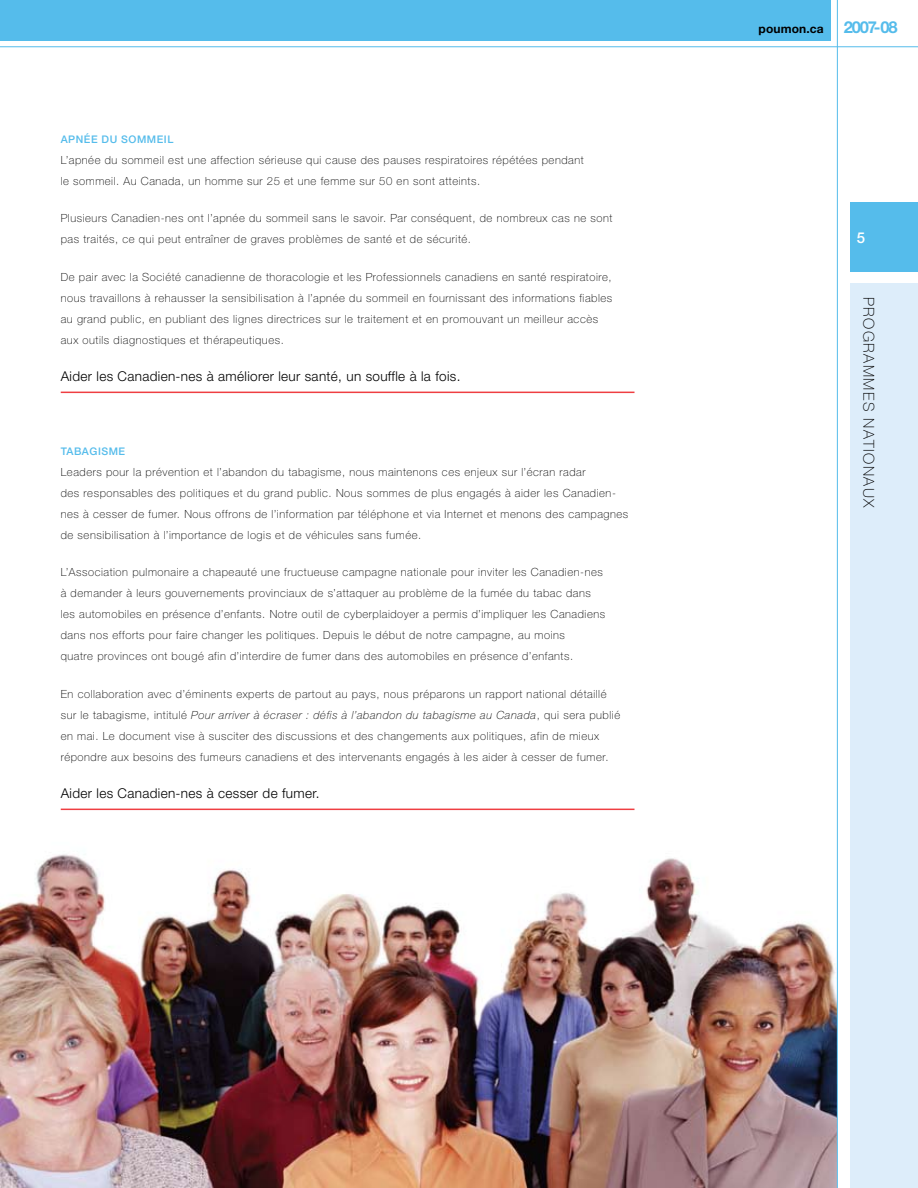
<style>
.page{position:relative;width:918px;height:1188px;background:#fff}
.page>*{position:absolute;margin:0;border:0;box-sizing:border-box;transform-origin:0 0}
.t1{font:100 15px "Helvetica Neue";color:#000}
.t2{font:500 15px "Helvetica Neue";color:#fff}
.t3{font:300 13.5px "Helvetica Neue";letter-spacing:.025em;color:#000}
.t4{font:700 12px "Helvetica Neue";letter-spacing:.01em;color:#000}
.t5{font:100 11.25px/21px "Helvetica Neue";letter-spacing:.05em;color:#000}
.t6{font:500 10.5px "Helvetica Neue";letter-spacing:.05em;color:#55bceb}
.s1{font-style:italic}
.s2{font-size:16.5px;color:#55bceb}
</style>
<div class="page">
<img style="left:0;top:704px;width:837px;height:484px">
<hr style="left:61px;top:392px;width:573px;height:1px;background:#ef3e42">
<hr style="left:61px;top:809px;width:573px;height:1px;background:#ef3e42">
<div style="left:0;top:0;width:831px;height:40px;background:#55bceb"></div>
<div style="left:850px;top:202px;width:68px;height:70px;background:#55bceb"></div>
<hr style="left:837px;top:0;width:1px;height:1188px;background:#55bceb">
<hr style="left:0;top:46px;width:918px;height:1px;background:#55bceb">
<div style="left:850px;top:283px;width:68px;height:905px;background:#ddedfa"></div>
<p class="t6" style="left:61px;top:133px;width:114px">APNÉE DU SOMMEIL</p>
<p class="t5" style="left:61px;top:150px;width:524px">L’apnée du sommeil est une affection sérieuse qui cause des pauses respiratoires répétées pendant le sommeil. Au Canada, un homme sur 25 et une femme sur 50 en sont atteints.</p>
<p class="t5" style="left:61px;top:208px;width:553px">Plusieurs Canadien-nes ont l’apnée du sommeil sans le savoir. Par conséquent, de nombreux cas ne sont pas traités, ce qui peut entraîner de graves problèmes de santé et de sécurité.</p>
<p class="t5" style="left:61px;top:266px;width:553px">De pair avec la Société canadienne de thoracologie et les Professionnels canadiens en santé respiratoire, nous travaillons à rehausser la sensibilisation à l’apnée du sommeil en fournissant des informations fiables au grand public, en publiant des lignes directrices sur le traitement et en promouvant un meilleur accès aux outils diagnostiques et thérapeutiques.</p>
<p class="t3" style="left:61px;top:368px;width:401px">Aider les Canadien-nes à améliorer leur santé, un souffle à la fois.</p>
<p class="t6" style="left:61px;top:445px;width:66px">TABAGISME</p>
<p class="t5" style="left:61px;top:462px;width:569px">Leaders pour la prévention et l’abandon du tabagisme, nous maintenons ces enjeux sur l’écran radar<br>des responsables des politiques et du grand public. Nous sommes de plus engagés à aider les Canadien&shy;nes à cesser de fumer. Nous offrons de l’information par téléphone et via Internet et menons des campagnes de sensibilisation à l’importance de logis et de véhicules sans fumée.</p>
<p class="t5" style="left:61px;top:562px;width:546px">L’Association pulmonaire a chapeauté une fructueuse campagne nationale pour inviter les Canadien-nes à demander à leurs gouvernements provinciaux de s’attaquer au problème de la fumée du tabac dans les automobiles en présence d’enfants. Notre outil de cyberplaidoyer a permis d’impliquer les Canadiens dans nos efforts pour faire changer les politiques. Depuis le début de notre campagne, au moins<br>quatre provinces ont bougé afin d’interdire de fumer dans des automobiles en présence d’enfants.</p>
<p class="t5" style="left:61px;top:683px;width:561px">En collaboration avec d’éminents experts de partout au pays, nous préparons un rapport national détaillé sur le tabagisme, intitulé <span class="s1">Pour arriver à écraser : défis à l’abandon du tabagisme au Canada</span>, qui sera publié en mai. Le document vise à susciter des discussions et des changements aux politiques, afin de mieux répondre aux besoins des fumeurs canadiens et des intervenants engagés à les aider à cesser de fumer.</p>
<p class="t3" style="left:61px;top:785px;width:260px">Aider les Canadien-nes à cesser de fumer.</p>
<p class="t4" style="left:759px;top:21px;width:141px">poumon.ca <span class="s2">2007-08</span></p>
<h1 class="t2" style="left:857px;top:229px;width:10px">5</h1>
<h1 class="t1" style="left:878px;top:297px;width:213px;rotate:90deg">Programmes Nationaux</h1>
</div>
